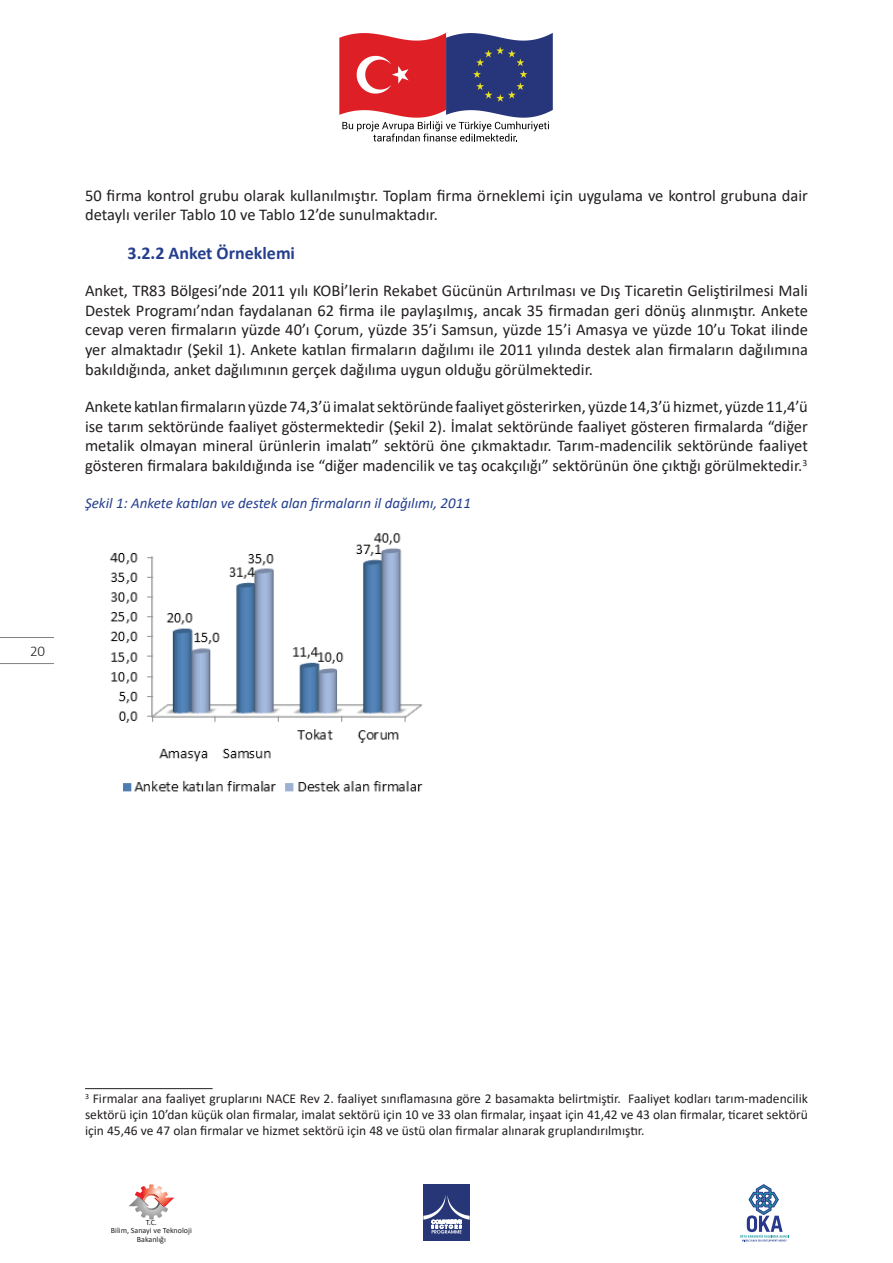
<style>
.page{position:relative;width:893px;height:1263px;background:#fff}
.page>*{position:absolute;margin:0;border:0;box-sizing:border-box;transform-origin:0 0}
.t1{font:700 18px "Calibri";color:#253f8e}
.t2{font:16.5px/19.8px "Calibri";color:#231f20;text-align:justify}
.t3{font:italic 15px "Calibri";color:#253f8e}
.t4{font:300 15px "Calibri";color:#231f20}
.t5{font:13.5px/16.2px "Calibri";color:#231f20;text-align:justify}
.t6{font:7.95px/8.1px "Calibri";color:#231f20;text-align:center}
</style>
<div class="page">
<svg style="left:339px;top:33px;width:214px;height:109px"></svg>
<svg style="left:740px;top:1184px;width:49px;height:57px"></svg>
<svg style="left:128px;top:1184px;width:46px;height:35px"></svg>
<div style="left:423px;top:1184px;width:47px;height:57px;background:#263676"></div>
<svg style="left:423px;top:1195px;width:47px;height:38px"></svg>
<hr style="left:85px;top:1088px;width:128px;height:1px;background:#231f20">
<img style="left:110px;top:533px;width:313px;height:259px">
<hr style="left:0;top:663px;width:54px;height:1px;background:#808285">
<hr style="left:0;top:637px;width:54px;height:1px;background:#808285">
<p class="t2" style="left:85px;top:185px;width:724px">50 firma kontrol grubu olarak kullanılmıştır. Toplam firma örneklemi için uygulama ve kontrol grubuna dair detaylı veriler Tablo 10 ve Tablo 12’de sunulmaktadır.</p>
<p class="t1" style="left:128px;top:240px;width:169px">3.2.2 Anket Örneklemi</p>
<p class="t2" style="left:85px;top:280px;width:724px">Anket, TR83 Bölgesi’nde 2011 yılı KOBİ’lerin Rekabet Gücünün Artırılması ve Dış Ticaretin Geliştirilmesi Mali Destek Programı’ndan faydalanan 62 firma ile paylaşılmış, ancak 35 firmadan geri dönüş alınmıştır. Ankete cevap veren firmaların yüzde 40’ı Çorum, yüzde 35’i Samsun, yüzde 15’i Amasya ve yüzde 10’u Tokat ilinde yer almaktadır (Şekil 1). Ankete katılan firmaların dağılımı ile 2011 yılında destek alan firmaların dağılımına bakıldığında, anket dağılımının gerçek dağılıma uygun olduğu görülmektedir.</p>
<p class="t2" style="left:85px;top:396px;width:724px">Ankete katılan firmaların yüzde 74,3’ü imalat sektöründe faaliyet gösterirken, yüzde 14,3’ü hizmet, yüzde 11,4’ü ise tarım sektöründe faaliyet göstermektedir (Şekil 2). İmalat sektöründe faaliyet gösteren firmalarda “diğer metalik olmayan mineral ürünlerin imalatı” sektörü öne çıkmaktadır. Tarım-madencilik sektöründe faaliyet gösteren firmalara bakıldığında ise “diğer madencilik ve taş ocakçılığı” sektörünün öne çıktığı görülmektedir.<sup>3</sup></p>
<p class="t3" style="left:85px;top:493px;width:387px">Şekil 1: Ankete katılan ve destek alan firmaların il dağılımı, 2011</p>
<p class="t4" style="left:30px;top:642px;width:17px">20</p>
<p class="t5" style="left:85px;top:1090px;width:724px"><sup>3</sup> Firmalar ana faaliyet gruplarını NACE Rev 2. faaliyet sınıflamasına göre 2 basamakta belirtmiştir. Faaliyet kodları tarım-madencilik sektörü için 10’dan küçük olan firmalar, imalat sektörü için 10 ve 33 olan firmalar, inşaat için 41,42 ve 43 olan firmalar, ticaret sektörü için 45,46 ve 47 olan firmalar ve hizmet sektörü için 48 ve üstü olan firmalar alınarak gruplandırılmıştır.</p>
<p class="t6" style="left:111px;top:1218px;width:83px">T.C.<br>Bilim, Sanayi ve Teknoloji<br>Bakanlığı</p>
</div>
